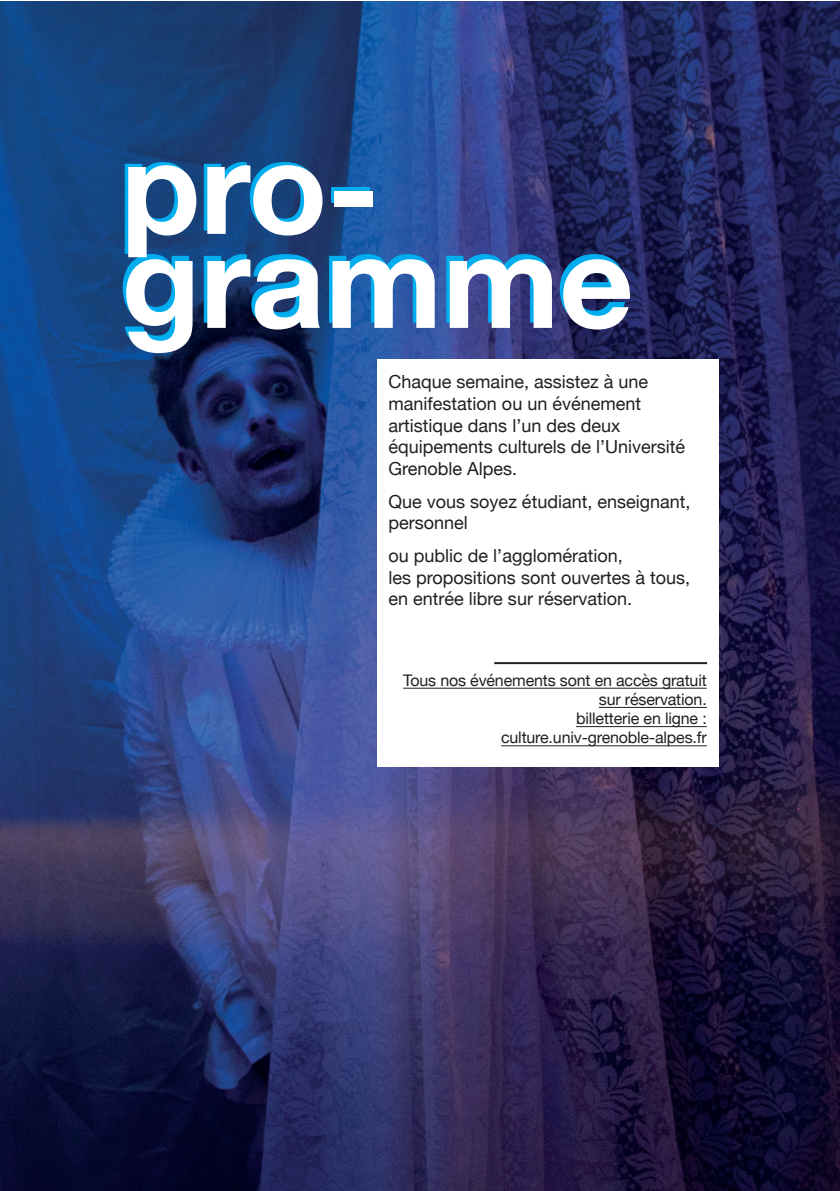
<style>
.page{position:relative;width:840px;height:1191px;background:#fff}
.page>*{position:absolute;margin:0;border:0;box-sizing:border-box;transform-origin:0 0}
.t1{font:700 129.2px/94px "Helvetica Neue";color:#fff}
.t2{font:18px/21.6px "Helvetica Neue";color:#231f20}
.t3{font:16px/19.2px "Helvetica Neue";letter-spacing:-.01em;color:#231f20;text-align:right}
</style>
<div class="page">
<img style="left:0;top:1px;width:839px;height:1190px">
<div style="left:377px;top:360px;width:340px;height:407px;background:#fff"></div>
<hr style="left:403px;top:688px;width:303px;height:1px;background:#231f20">
<hr style="left:598px;top:707px;width:108px;height:1px;background:#231f20">
<hr style="left:575px;top:726px;width:131px;height:1px;background:#231f20">
<hr style="left:501px;top:745px;width:205px;height:1px;background:#231f20">
<hr style="left:494px;top:662px;width:212px;height:2px;background:#231f20">
<h1 class="t1" style="left:121px;top:144px;width:513px">pro&shy;gramme</h1>
<p class="t2" style="left:388px;top:372px;width:298px">Chaque semaine, assistez à une manifestation ou un événement artistique dans l’un des deux équipements culturels de l’Université<br>Grenoble Alpes.</p>
<p class="t2" style="left:388px;top:491px;width:303px">Que vous soyez étudiant, enseignant, personnel</p>
<p class="t2" style="left:388px;top:546px;width:303px">ou public de l’agglomération,<br>les propositions sont ouvertes à tous, en entrée libre sur réservation.</p>
<p class="t3" style="left:403px;top:671px;width:305px">Tous nos événements sont en accès gratuit sur réservation.<br>billetterie en ligne : culture.univ-grenoble-alpes.fr</p>
</div>
